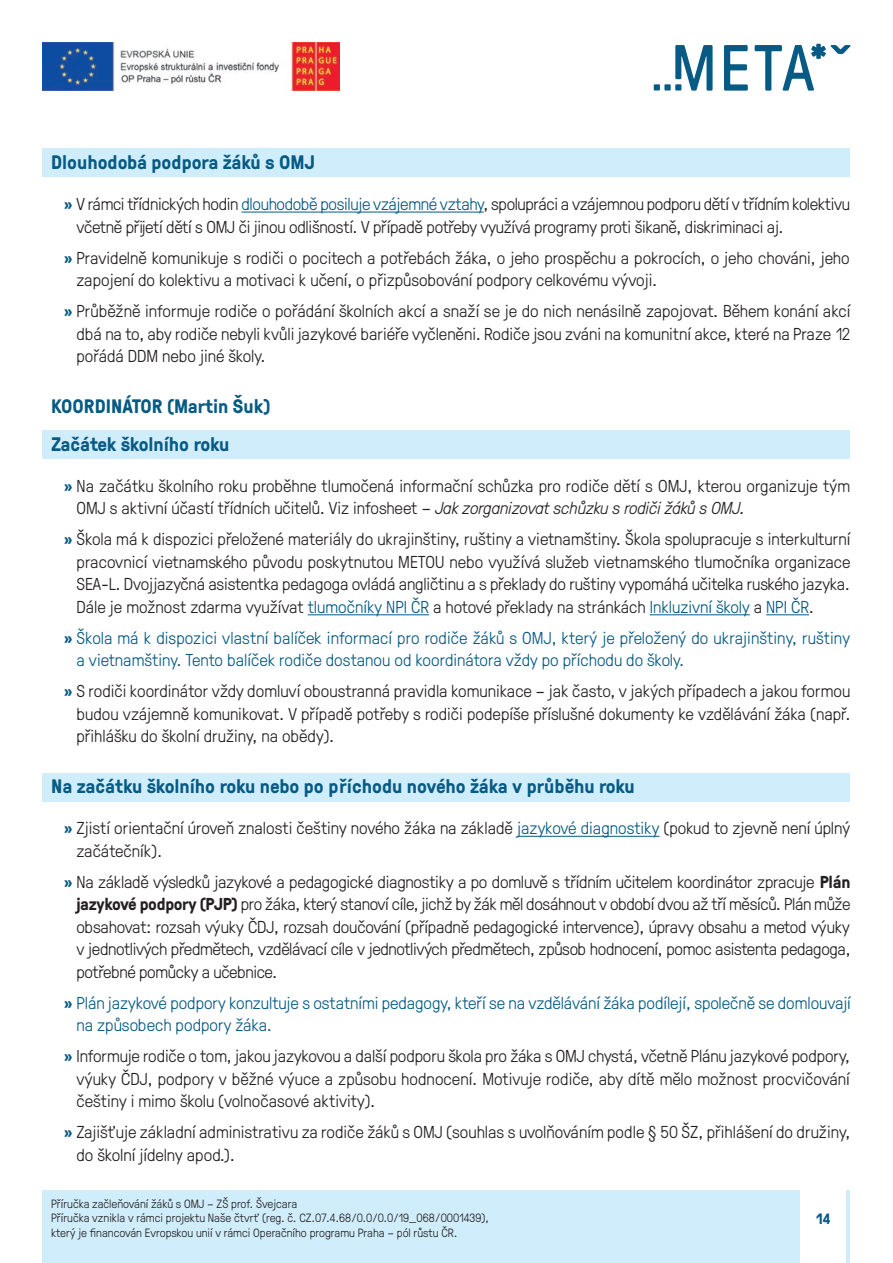
<style>
.page{position:relative;width:893px;height:1263px;background:#fff}
.page>*{position:absolute;margin:0;border:0;box-sizing:border-box;transform-origin:0 0}
.t1{font:700 19.5px/37.8px "GT Pressura";color:#065a83}
.t2{font:300 17.25px/22.5px "GT Pressura";color:#231f20;text-align:justify}
.t3{font:300 17.25px/22.5px "GT Pressura";color:#065a83}
.t4{font:300 17.25px/22.5px "GT Pressura";letter-spacing:-.02em;color:#231f20}
.t5{font:700 15px "GT Pressura";color:#065a83}
.t6{font:300 12px/14.4px "GT Pressura";color:#231f20}
.s1{font-weight:700;color:#065a83}
.s2{color:#065a83}
.s3{font-style:italic}
.s4{font-weight:700}
</style>
<div class="page">
<div style="left:43px;top:1191px;width:807px;height:72px;background:#d0edfb"></div>
<img style="left:43px;top:43px;width:297px;height:47px">
<svg style="left:724px;top:45px;width:24px;height:46px"></svg>
<svg style="left:755px;top:44px;width:95px;height:47px"></svg>
<svg style="left:654px;top:45px;width:59px;height:46px"></svg>
<div style="left:801px;top:1191px;width:45px;height:72px;background:#fff"></div>
<div style="left:43px;top:149px;width:807px;height:28px;background:#d0edfb"></div>
<div style="left:43px;top:431px;width:807px;height:28px;background:#d0edfb"></div>
<div style="left:43px;top:773px;width:807px;height:28px;background:#d0edfb"></div>
<hr style="left:241px;top:212px;width:243px;height:1px;background:#065a83">
<hr style="left:308px;top:614px;width:121px;height:1px;background:#065a83">
<hr style="left:650px;top:614px;width:100px;height:1px;background:#065a83">
<hr style="left:766px;top:614px;width:43px;height:1px;background:#065a83">
<hr style="left:517px;top:836px;width:142px;height:1px;background:#065a83">
<p class="t1" style="left:51px;top:145px;width:265px">Dlouhodobá podpora žáků s OMJ</p>
<p class="t4" style="left:77px;top:195px;width:775px;text-indent:-13px"><span class="s1">»</span> V rámci třídnických hodin <span class="s2">dlouhodobě posiluje vzájemné vztahy</span>, spolupráci a vzájemnou podporu dětí v třídním kolektivu včetně přĳetí dětí s OMJ či jinou odlišností. V případě potřeby využívá programy proti šikaně, diskriminaci aj.</p>
<p class="t2" style="left:77px;top:248px;width:775px;text-indent:-13px"><span class="s1">»</span> Pravidelně komunikuje s rodiči o pocitech a potřebách žáka, o jeho prospěchu a pokrocích, o jeho chováni, jeho zapojení do kolektivu a motivaci k učení, o přizpůsobování podpory celkovému vývoji.</p>
<p class="t2" style="left:77px;top:302px;width:775px;text-indent:-13px"><span class="s1">»</span> Průběžně informuje rodiče o pořádání školních akcí a snaží se je do nich nenásilně zapojovat. Během konání akcí dbá na to, aby rodiče nebyli kvůli jazykové bariéře vyčleněni. Rodiče jsou zváni na komunitní akce, které na Praze 12 pořádá DDM nebo jiné školy.</p>
<p class="t1" style="left:51px;top:389px;width:221px">KOORDiNátOR (Martin Šuk)<br>Začátek školního roku</p>
<p class="t2" style="left:77px;top:476px;width:775px;text-indent:-13px"><span class="s1">»</span> Na začátku školního roku proběhne tlumočená informační schůzka pro rodiče dětí s OMJ, kterou organizuje tým<br>OMJ s aktivní účastí třídních učitelů. Viz infosheet – <span class="s3">Jak zorganizovat schůzku s rodiči žáků s OMJ.</span></p>
<p class="t2" style="left:77px;top:530px;width:776px;text-indent:-13px"><span class="s1">»</span> Škola má k dispozici přeložené materiály do ukrajinštiny, ruštiny a vietnamštiny. Škola spolupracuje s interkulturní pracovnicí vietnamského původu poskytnutou METOU nebo využívá služeb vietnamského tlumočníka organizace SEA-L. Dvojjazyčná asistentka pedagoga ovládá angličtinu a s překlady do ruštiny vypomáhá učitelka ruského jazyka.<br>Dále je možnost zdarma využívat <span class="s2">tlumočníky NPI ČR</span> a hotové překlady na stránkách <span class="s2">Inkluzivní školy</span> a <span class="s2">NPI ČR</span>.</p>
<p class="t3" style="left:77px;top:628px;width:775px;text-indent:-13px"><span class="s4">»</span> Škola má k dispozici vlastní balíček informací pro rodiče žáků s OMJ, který je přeložený do ukrajinštiny, ruštiny a vietnamštiny. Tento balíček rodiče dostanou od koordinátora vždy po příchodu do školy.</p>
<p class="t2" style="left:77px;top:682px;width:775px;text-indent:-13px"><span class="s1">»</span> S rodiči koordinátor vždy domluví oboustranná pravidla komunikace – jak často, v jakých případech a jakou formou budou vzájemně komunikovat. V případě potřeby s rodiči podepíše příslušné dokumenty ke vzdělávání žáka (např. přihlášku do školní družiny, na obědy).</p>
<p class="t1" style="left:51px;top:769px;width:585px">Na začátku školního roku nebo po příchodu nového žáka v průběhu roku</p>
<p class="t2" style="left:77px;top:819px;width:775px;text-indent:-13px"><span class="s1">»</span> Zjistí orientační úroveň znalosti češtiny nového žáka na základě <span class="s2">jazykové diagnostiky</span> (pokud to zjevně není úplný začátečník).</p>
<p class="t2" style="left:77px;top:872px;width:775px;text-indent:-13px"><span class="s1">»</span> Na základě výsledků jazykové a pedagogické diagnostiky a po domluvě s třídním učitelem koordinátor zpracuje <span class="s4">Plán jazykové podpory (PJP)</span> pro žáka, který stanoví cíle, jichž by žák měl dosáhnout v období dvou až tří měsíců. Plán může obsahovat: rozsah výuky ČDJ, rozsah doučování (případně pedagogické intervence), úpravy obsahu a metod výuky v jednotlivých předmětech, vzdělávací cíle v jednotlivých předmětech, způsob hodnocení, pomoc asistenta pedagoga, potřebné pomůcky a učebnice.</p>
<p class="t3" style="left:76px;top:993px;width:776px;text-indent:-13px"><span class="s4">»</span> Plán jazykové podpory konzultuje s ostatními pedagogy, kteří se na vzdělávání žáka podílejí, společně se domlouvají na způsobech podpory žáka.</p>
<p class="t2" style="left:77px;top:1047px;width:775px;text-indent:-13px"><span class="s1">»</span> Informuje rodiče o tom, jakou jazykovou a další podporu škola pro žáka s OMJ chystá, včetně Plánu jazykové podpory, výuky ČDJ, podpory v běžné výuce a způsobu hodnocení. Motivuje rodiče, aby dítě mělo možnost procvičování češtiny i mimo školu (volnočasové aktivity).</p>
<p class="t2" style="left:77px;top:1123px;width:775px;text-indent:-13px"><span class="s1">»</span> Zajišťuje základní administrativu za rodiče žáků s OMJ (souhlas s uvolňováním podle § 50 ŠZ, přihlášení do družiny, do školní jídelny apod.).</p>
<p class="t6" style="left:51px;top:1197px;width:439px">Příručka začleňování žáků s OMJ – ZŠ prof. Švejcara<br>Příručka vznikla v rámci projektu Naše čtvrť (reg. č. CZ.07.4.68/0.0/0.0/19_068/0001439), který je financován Evropskou unií v rámci Operačního programu Praha – pól růstu ČR.</p>
<p class="t5" style="left:816px;top:1213px;width:16px">14</p>
</div>
